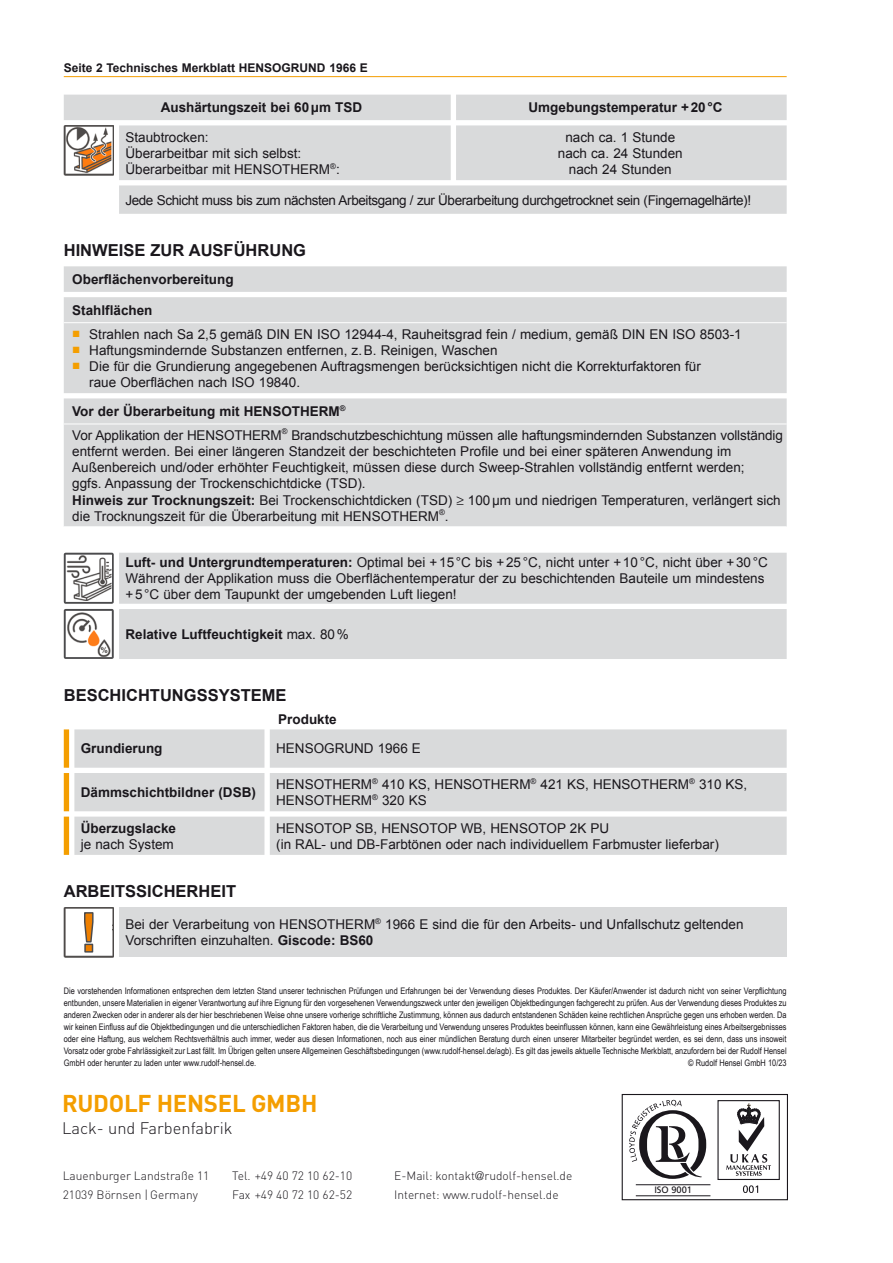
<style>
.page{position:relative;width:893px;height:1263px;background:#fff}
.page>*{position:absolute;margin:0;border:0;box-sizing:border-box;transform-origin:0 0}
.t1{font:700 24px "DIN";letter-spacing:-.01em;color:#f49e00}
.t2{font:700 16.5px "Arial";color:#1a171c}
.t3{font:300 16.5px "DIN";color:#1a171c}
.t4{font:13.5px/16.2px "Arial";color:#1a171c}
.t5{font:700 13.5px "Arial";color:#1a171c}
.t6{font:13.5px "Arial";letter-spacing:-.03em;color:#1a171c}
.t7{font:300 12px "DIN";color:#1a171c}
.t8{font:700 12px "Arial";color:#1a171c}
.t9{font:9.3px "Frutiger";color:#1a171c}
.t10{font:9px/12px "Arial Narrow";color:#1a171c;text-align:justify}
.s1{color:#f49e00}
.s2{font-weight:700}
.s3{font-weight:400}
.s4{font-family:"Helvetica Neue"}
</style>
<div class="page">
<svg style="left:64px;top:729px;width:5px;height:126px"></svg>
<svg style="left:74px;top:729px;width:713px;height:126px;background:#dcddde"></svg>
<svg style="left:622px;top:1094px;width:166px;height:106px"></svg>
<hr style="left:64px;top:76px;width:723px;height:1px;background:#f49e00">
<div style="left:119px;top:907px;width:668px;height:50px;background:#d9dadb"></div>
<img style="left:64px;top:907px;width:50px;height:50px">
<div style="left:66px;top:910px;width:46px;height:43px;background:#fff"></div>
<svg style="left:84px;top:912px;width:10px;height:41px"></svg>
<div style="left:64px;top:266px;width:723px;height:260px;background:#d9dadb"></div>
<hr style="left:64px;top:322px;width:723px;height:1px;background:#fff">
<hr style="left:64px;top:424px;width:723px;height:1px;background:#fff">
<div style="left:119px;top:553px;width:668px;height:106px;background:#d9dadb"></div>
<svg style="left:64px;top:553px;width:50px;height:106px"></svg>
<svg style="left:64px;top:95px;width:723px;height:119px;background:#dddedf"></svg>
<img style="left:64px;top:125px;width:50px;height:53px">
<p class="t8" style="left:64px;top:60px;width:305px">Seite 2 Technisches Merkblatt HENSOGRUND 1966 E</p>
<p class="t5" style="left:161px;top:99px;width:203px">Aushärtungszeit bei 60μm TSD</p>
<p class="t5" style="left:529px;top:99px;width:196px">Umgebungstemperatur +20°C</p>
<p class="t4" style="left:125px;top:129px;width:216px">Staubtrocken:<br>Überarbeitbar mit sich selbst:<br>Überarbeitbar mit HENSOTHERM<sup>®</sup>:</p>
<p class="t4" style="left:558px;top:129px;width:126px;text-align:center">nach ca. 1 Stunde nach ca. 24 Stunden nach 24 Stunden</p>
<p class="t6" style="left:125px;top:191px;width:627px">Jede Schicht muss bis zum nächsten Arbeitsgang / zur Überarbeitung durchgetrocknet sein (Fingernagelhärte)!</p>
<p class="t2" style="left:64px;top:239px;width:244px">HINWEISE ZUR AUSFÜHRUNG</p>
<p class="t5" style="left:72px;top:270px;width:163px">Oberflächenvorbereitung</p>
<p class="t5" style="left:72px;top:301px;width:82px">Stahlflächen</p>
<p class="t4" style="left:72px;top:326px;width:671px"><span class="s1">■</span> Strahlen nach Sa 2,5 gemäß DIN EN ISO 12944-4, Rauheitsgrad fein / medium, gemäß DIN EN ISO 8503-1</p>
<p class="t4" style="left:72px;top:342px;width:427px"><span class="s1">■</span> Haftungsmindernde Substanzen entfernen, z.B. Reinigen, Waschen</p>
<p class="t4" style="left:89px;top:358px;width:613px;text-indent:-17px"><span class="s1">■</span> Die für die Grundierung angegebenen Auftragsmengen berücksichtigen nicht die Korrekturfaktoren für raue Oberflächen nach ISO 19840.</p>
<p class="t4" style="left:72px;top:399px;width:712px;line-height:23.9px"><span class="s2">Vor der Überarbeitung mit HENSOTHERM</span><sup>®<br></sup>Vor Applikation der HENSOTHERM<sup>®</sup> Brandschutzbeschichtung müssen alle haftungsmindernden Substanzen vollständig</p>
<p class="t4" style="left:72px;top:443px;width:710px">entfernt werden. Bei einer längeren Standzeit der beschichteten Profile und bei einer späteren Anwendung im Außenbereich und/oder erhöhter Feuchtigkeit, müssen diese durch Sweep-Strahlen vollständig entfernt werden;<br>ggfs. Anpassung der Trockenschichtdicke (TSD).<br><span class="s2">Hinweis zur Trocknungszeit:</span> Bei Trockenschichtdicken (TSD) ≥ 100µm und niedrigen Temperaturen, verlängert sich die Trocknungszeit für die Überarbeitung mit HENSOTHERM<sup>®</sup>.</p>
<p class="t4" style="left:125px;top:554px;width:644px"><span class="s2">Luft- und Untergrundtemperaturen:</span> Optimal bei +15°C bis +25°C, nicht unter +10°C, nicht über +30°C<br>Während der Applikation muss die Oberflächentemperatur der zu beschichtenden Bauteile um mindestens +5°C über dem Taupunkt der umgebenden Luft liegen!</p>
<p class="t5" style="left:125px;top:625px;width:225px">Relative Luftfeuchtigkeit <span class="s3">max. 80%</span></p>
<p class="t2" style="left:64px;top:685px;width:224px">BESCHICHTUNGSSYSTEME</p>
<p class="t5" style="left:278px;top:710px;width:60px">Produkte</p>
<p class="t5" style="left:81px;top:740px;width:83px">Grundierung</p>
<p class="t4" style="left:276px;top:741px;width:146px">HENSOGRUND 1966 E</p>
<p class="t5" style="left:81px;top:783px;width:177px">Dämmschichtbildner (DSB)</p>
<p class="t4" style="left:276px;top:776px;width:473px">HENSOTHERM<sup>®</sup> 410 KS, HENSOTHERM<sup>®</sup> 421 KS, HENSOTHERM<sup>®</sup> 310 KS,<br>HENSOTHERM<sup>®</sup> 320 KS</p>
<p class="t5" style="left:81px;top:819px;width:97px">Überzugslacke</p>
<p class="t4" style="left:81px;top:836px;width:95px">je nach System</p>
<p class="t4" style="left:276px;top:820px;width:444px">HENSOTOP SB, HENSOTOP WB, HENSOTOP 2K PU<br>(in RAL- und DB-Farbtönen oder nach individuellem Farbmuster lieferbar)</p>
<p class="t2" style="left:64px;top:880px;width:23px">Arbeits-sicherheit</p>
<p class="t4" style="left:125px;top:916px;width:620px">Bei der Verarbeitung von HENSOTHERM<sup>®</sup> 1966 E sind die für den Arbeits- und Unfallschutz geltenden<br>Vorschriften einzuhalten. <span class="s2">Giscode: BS60</span></p>
<p class="t10" style="left:64px;top:985px;width:724px">Die vorstehenden Informationen entsprechen dem letzten Stand unserer technischen Prüfungen und Erfahrungen bei der Verwendung dieses Produktes. Der Käufer/Anwender ist dadurch nicht von seiner Verpflichtung entbunden, unsere Materialien in eigener Verantwortung auf ihre Eignung für den vorgesehenen Verwendungszweck unter den jeweiligen Objektbedingungen fachgerecht zu prüfen. Aus der Verwendung dieses Produktes zu anderen Zwecken oder in anderer als der hier beschriebenen Weise ohne unsere vorherige schriftliche Zustimmung, können aus dadurch entstandenen Schäden keine rechtlichen Ansprüche gegen uns erhoben werden. Da wir keinen Einfluss auf die Objektbedingungen und die unterschiedlichen Faktoren haben, die die Verarbeitung und Verwendung unseres Produktes beeinflussen können, kann eine Gewährleistung eines Arbeitsergebnisses oder eine Haftung, aus welchem Rechtsverhältnis auch immer, weder aus diesen Informationen, noch aus einer mündlichen Beratung durch einen unserer Mitarbeiter begründet werden, es sei denn, dass uns insoweit Vorsatz oder grobe Fahrlässigkeit zur Last fällt. Im Übrigen gelten unsere Allgemeinen Geschäftsbedingungen (www.rudolf-hensel.de/agb). Es gilt das jeweils aktuelle Technische Merkblatt, anzufordern bei der Rudolf Hensel GmbH oder herunter zu laden unter www.rudolf-hensel.de.</p>
<p class="t10" style="left:688px;top:1057px;width:100px">© Rudolf Hensel GmbH 10/23</p>
<h1 class="t1" style="left:62px;top:1087px;width:111px">RUDOLF HENSE</h1>
<h1 class="t1" style="left:232px;top:1087px;width:51px">L GMBH</h1>
<p class="t3" style="left:62px;top:1118px;width:172px">Lack- und Farbenfabrik</p>
<p class="t7" style="left:63px;top:1168px;width:148px">Lauenburger Landstraße 11</p>
<p class="t7" style="left:232px;top:1168px;width:122px">Tel. +49 40 72 10 62-10</p>
<p class="t7" style="left:394px;top:1168px;width:180px">E-Mail: kontakt<span class="s4">@</span>rudolf-hensel.de</p>
<p class="t7" style="left:63px;top:1187px;width:137px">21039 Börnsen | Germany</p>
<p class="t7" style="left:232px;top:1187px;width:122px">Fax +49 40 72 10 62-52</p>
<p class="t7" style="left:394px;top:1187px;width:166px">Internet: www.rudolf-hensel.de</p>
<p class="t9" style="left:654px;top:1185px;width:39px">ISO 9001</p>
</div>
